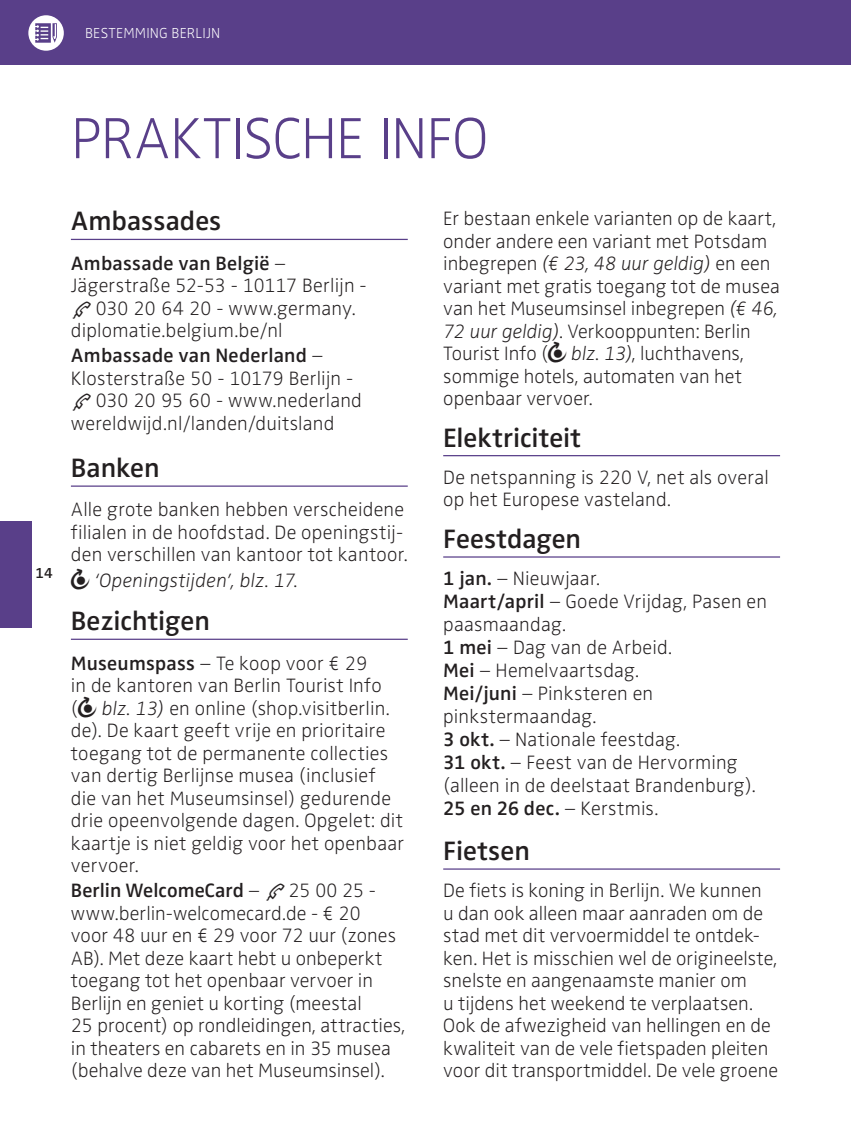
<style>
.page{position:relative;width:851px;height:1134px;background:#fff}
.page>*{position:absolute;margin:0;border:0;box-sizing:border-box;transform-origin:0 0}
.t1{font:60px "Zwo w 1";letter-spacing:-.015em;color:#593f89}
.t2{font:27.5px "Zwo w 5";color:#231f20}
.t3{font:20px/22.5px "Zwo w 1";letter-spacing:.005em;color:#231f20}
.t4{font:20px "Zwo w 5";letter-spacing:.01em;color:#231f20}
.t5{font:20px "Zwo w 1 Italic";letter-spacing:.005em;color:#231f20}
.t6{font:15px "Zwo w 1";letter-spacing:.01em;color:#fff}
.t7{font:15px "Zwo w 5";color:#231f20}
.s1{font-family:"Zwo w 1"}
.s2{font-family:"Michelin"}
.s3{font-family:"Zwo w 5"}
.s4{font-family:"Zwo w 1 Italic"}
</style>
<div class="page">
<div style="left:0;top:0;width:850px;height:65px;background:#593f89"></div>
<div style="left:29px;top:16px;width:34px;height:34px;background:#fff;border-radius:50%"></div>
<div style="left:28px;top:15px;width:36px;height:36px;border:2px solid #fff;border-radius:50%"></div>
<svg style="left:35px;top:23px;width:22px;height:20px"></svg>
<div style="left:0;top:522px;width:32px;height:106px;background:#593f89"></div>
<hr style="left:71px;top:239px;width:336px;height:1px;background:#593f89">
<hr style="left:71px;top:485px;width:336px;height:2px;background:#593f89">
<hr style="left:71px;top:639px;width:336px;height:1px;background:#593f89">
<hr style="left:443px;top:455px;width:337px;height:1px;background:#593f89">
<hr style="left:443px;top:556px;width:337px;height:2px;background:#593f89">
<hr style="left:443px;top:868px;width:337px;height:2px;background:#593f89">
<p class="t6" style="left:85px;top:24px;width:137px">BESTEMMING BERLIJN</p>
<h1 class="t1" style="left:71px;top:104px;width:418px">PRAKTISCHE INFO</h1>
<p class="t7" style="left:35px;top:564px;width:19px">14</p>
<h2 class="t2" style="left:71px;top:205px;width:152px">Ambassades</h2>
<p class="t4" style="left:71px;top:251px;width:216px">Ambassade van België <span class="s1">–</span></p>
<p class="t3" style="left:71px;top:274px;width:297px">Jägerstraße 52-53 - 10117 Berlijn - <span class="s2">t</span>030 20 64 20 - www.germany. diplomatie.belgium.be/nl</p>
<p class="t4" style="left:71px;top:344px;width:254px">Ambassade van Nederland <span class="s1">–</span></p>
<p class="t3" style="left:71px;top:367px;width:292px">Klosterstraße 50 - 10179 Berlijn - <span class="s2">t</span>030 20 95 60 - www.nederland wereldwijd.nl/landen/duitsland</p>
<h2 class="t2" style="left:71px;top:452px;width:90px">Banken</h2>
<p class="t3" style="left:71px;top:498px;width:338px">Alle grote banken hebben verscheidene filialen in de hoofdstad. De openingstij&shy;den verschillen van kantoor tot kantoor.</p>
<p class="t5" style="left:71px;top:568px;width:228px"><span class="s2">T</span> ‘Openingstijden’, blz. 17.</p>
<h2 class="t2" style="left:71px;top:605px;width:140px">Bezichtigen</h2>
<p class="t3" style="left:71px;top:651px;width:335px"><span class="s3">Museumspass</span> – Te koop voor € 29<br>in de kantoren van Berlin Tourist Info (<span class="s2">T</span> <span class="s4">blz. 13)</span> en online (shop.visitberlin. de). De kaart geeft vrije en prioritaire toegang tot de permanente collecties van dertig Berlijnse musea (inclusief die van het Museumsinsel) gedurende drie opeenvolgende dagen. Opgelet: dit kaartje is niet geldig voor het openbaar vervoer.</p>
<p class="t4" style="left:71px;top:879px;width:306px">Berlin WelcomeCard <span class="s1">–</span> <span class="s2">t</span><span class="s1">25 00 25 -</span></p>
<p class="t3" style="left:71px;top:902px;width:336px">www.berlin-welcomecard.de - € 20<br>voor 48 uur en € 29 voor 72 uur (zones AB). Met deze kaart hebt u onbeperkt toegang tot het openbaar vervoer in Berlijn en geniet u korting (meestal<br>25 procent) op rondleidingen, attracties, in theaters en cabarets en in 35 musea (behalve deze van het Museumsinsel).</p>
<p class="t3" style="left:443px;top:207px;width:334px">Er bestaan enkele varianten op de kaart, onder andere een variant met Potsdam</p>
<p class="t5" style="left:443px;top:252px;width:329px"><span class="s1">inbegrepen</span> (€ 23, 48 uur geldig) <span class="s1">en een</span></p>
<p class="t3" style="left:443px;top:274px;width:338px">variant met gratis toegang tot de musea van het Museumsinsel inbegrepen <span class="s4">(€ 46, 72 uur geldig)</span>. Verkooppunten: Berlin Tourist Info (<span class="s2">T</span> <span class="s4">blz. 13)</span>, luchthavens, sommige hotels, automaten van het openbaar vervoer.</p>
<h2 class="t2" style="left:443px;top:421px;width:139px">Elektriciteit</h2>
<p class="t3" style="left:443px;top:466px;width:327px">De netspanning is 220 V, net als overal op het Europese vasteland.</p>
<h2 class="t2" style="left:443px;top:523px;width:139px">Feestdagen</h2>
<p class="t3" style="left:443px;top:567px;width:325px"><span class="s3">1 jan.</span> – Nieuwjaar.<br><span class="s3">Maart/april</span> – Goede Vrijdag, Pasen en paasmaandag.<br><span class="s3">1 mei</span> – Dag van de Arbeid.<br><span class="s3">Mei</span> – Hemelvaartsdag.<br><span class="s3">Mei/juni</span> – Pinksteren en pinkstermaandag.<br><span class="s3">3 okt.</span> – Nationale feestdag.<br><span class="s3">31 okt.</span> – Feest van de Hervorming (alleen in de deelstaat Brandenburg).</p>
<p class="t4" style="left:443px;top:796px;width:217px">25 en 26 dec. <span class="s1">– Kerstmis.</span></p>
<h2 class="t2" style="left:443px;top:835px;width:88px">Fietsen</h2>
<p class="t3" style="left:443px;top:879px;width:336px">De fiets is koning in Berlijn. We kunnen<br>u dan ook alleen maar aanraden om de stad met dit vervoermiddel te ontdek&shy;ken. Het is misschien wel de origineelste, snelste en aangenaamste manier om<br>u tijdens het weekend te verplaatsen.<br>Ook de afwezigheid van hellingen en de kwaliteit van de vele fietspaden pleiten voor dit transportmiddel. De vele groene</p>
</div>
